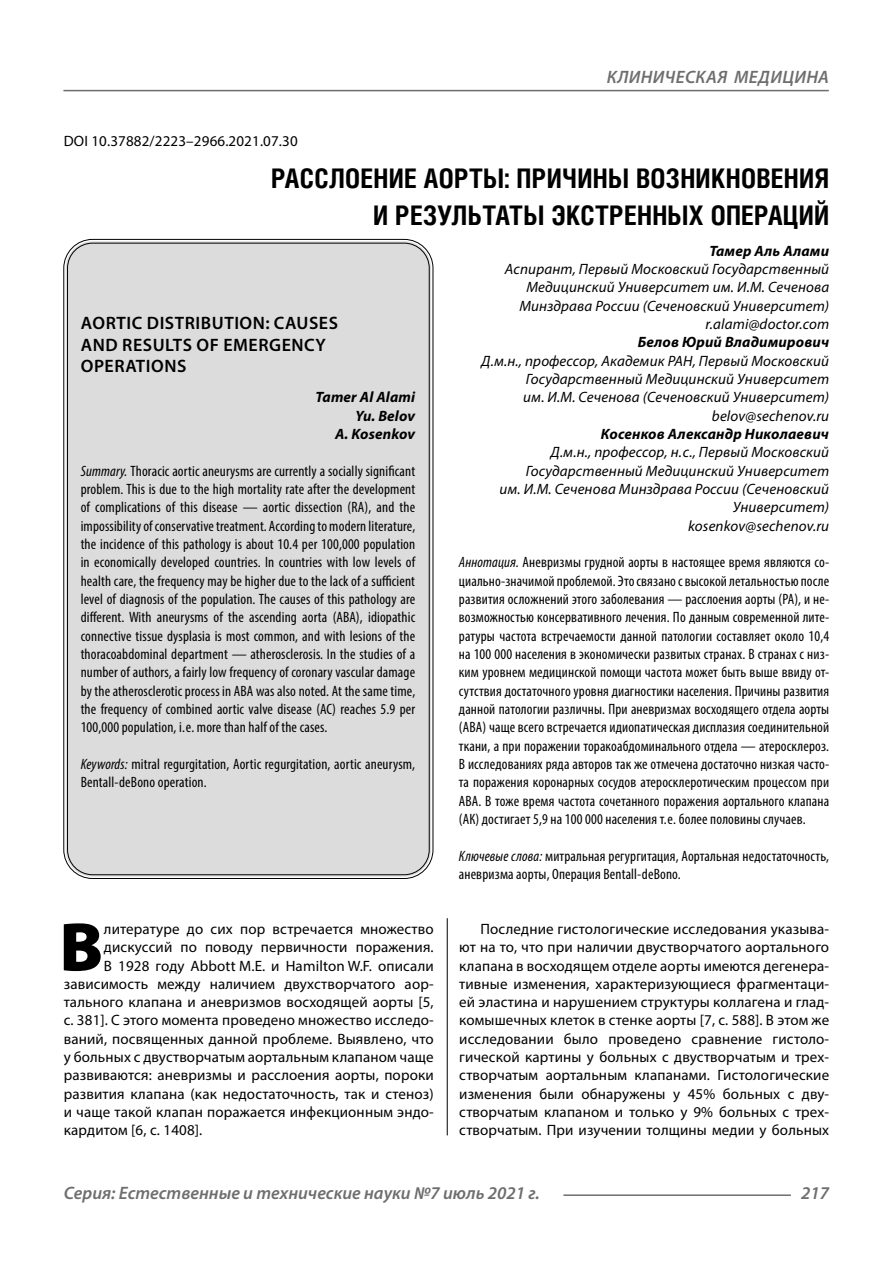
<style>
.page{position:relative;width:893px;height:1263px;background:#fff}
.page>*{position:absolute;margin:0;border:0;box-sizing:border-box;transform-origin:0 0}
.Bukvica{font:900 69.3px "Myriad Pro";color:#000}
.Header{font:700 27px/37.5px "Helios Cond C";letter-spacing:.01em;color:#000;text-align:right}
.t1{font:italic 600 18px "Myriad Pro";color:#6e6e6e}
.Header-eng{font:600 18px/21.6px "Myriad Pro";letter-spacing:.03em;color:#000}
.Annotation-rus{font:condensed 15px/18.3px "Myriad Pro";letter-spacing:.01em;color:#000;text-align:justify}
.Annotation-eng{font:condensed 15px/18.3px "Myriad Pro";letter-spacing:.01em;color:#000;text-align:justify}
.Normal{font:15px/18.3px "Myriad Pro";letter-spacing:.01em;color:#000;text-align:justify}
.Bukvica-2{font:15px "Myriad Pro";letter-spacing:.01em;color:#000}
.Author-doc{font:italic 15px/18.3px "Myriad Pro";letter-spacing:.01em;color:#000;text-align:right}
.Author{font:italic 700 15px "Myriad Pro";letter-spacing:.01em;color:#000}
.Author-email{font:italic 15px "Myriad Pro";letter-spacing:.01em;color:#000}
.DOI{font:15px "Myriad Pro";letter-spacing:.01em;color:#000}
.Author-eng{font:italic 700 15px "Myriad Pro";letter-spacing:.01em;color:#000}
.s1{font-style:italic}
</style>
<div class="page">
<hr style="left:447px;top:915px;width:1px;height:220px;background:#000">
<div style="left:43px;top:897px;width:786px;height:21px;background:#fff"></div>
<div style="left:66px;top:241px;width:365px;height:636px;background:#dcdcdc;border-radius:27px"></div>
<hr style="left:563px;top:1194px;width:228px;height:2px;background:#6e6e6e">
<hr style="left:63px;top:90px;width:766px;height:1px;background:#6e6e6e">
<p class="t1" style="left:607px;top:66px;width:23px">Клиническая</p>
<p class="t1" style="left:734px;top:66px;width:13px">меди</p>
<p class="t1" style="left:782px;top:66px;width:25px">цина</p>
<p class="DOI" style="left:64px;top:132px;width:235px">DOI 10.37882/2223–2966.2021.07.30</p>
<p class="Header" style="left:271px;top:159px;width:559px">РАССЛОЕНИЕ АОРТЫ: ПРИЧИНЫ ВОЗНИКНОВЕНИЯ<br>И РЕЗУЛЬТАТЫ ЭКСТРЕННЫХ ОПЕРАЦИЙ</p>
<p class="Author" style="left:709px;top:241px;width:121px">Тамеp Аль Алами</p>
<p class="Author-doc" style="left:505px;top:260px;width:326px">Аспирант, Первый Московский Государственный<br>Медицинский Университет им. И.М. Сеченова<br>Минздрава России (Сеченовский Университет)</p>
<p class="Author-email" style="left:706px;top:315px;width:125px">r.alami@doctor.com</p>
<p class="Author" style="left:638px;top:333px;width:193px">Белов Юрий Владимирович</p>
<p class="Author-doc" style="left:523px;top:351px;width:307px;text-align:justify;text-indent:-42px">Д.м.н., профессор, Академик РАН, Первый Московский Государственный Медицинский Университет им. И.М. Сеченова (Сеченовский Университет)</p>
<p class="Author-email" style="left:712px;top:406px;width:119px">belov@sechenov.ru</p>
<p class="Author" style="left:601px;top:424px;width:230px">Косенков Александр Николаевич</p>
<p class="Author-doc" style="left:499px;top:443px;width:331px">Д.м.н., профессор, н.с., Первый Московский Государственный Медицинский Университет<br>им. И.М. Сеченова Минздрава России (Сеченовский Университет)</p>
<p class="Author-email" style="left:688px;top:516px;width:143px">kosenkov@sechenov.ru</p>
<p class="Annotation-rus" style="left:459px;top:553px;width:372px"><span class="s1">Аннотация.</span> Аневризмы грудной аорты в настоящее время являются со&shy;циально-значимой проблемой. Это связано с высокой летальностью после развития осложнений этого заболевания — расслоения аорты (РА), и не&shy;возможностью консервативного лечения. По данным современной лите&shy;ратуры частота встречаемости данной патологии составляет около 10,4 на 100 000 населения в экономически развитых странах. В странах с низ&shy;ким уровнем медицинской помощи частота может быть выше ввиду от&shy;сутствия достаточного уровня диагностики населения. Причины развития данной патологии различны. При аневризмах восходящего отдела аорты (АВА) чаще всего встречается идиопатическая дисплазия соединительной ткани, а при поражении торакоабдоминального отдела — атеросклероз.<br>В исследованиях ряда авторов так же отмечена достаточно низкая часто&shy;та поражения коронарных сосудов атеросклеротическим процессом при АВА. В тоже время частота сочетанного поражения аортального клапана (АК) достигает 5,9 на 100 000 населения т.е. более половины случаев.</p>
<p class="Annotation-rus" style="left:459px;top:846px;width:372px"><span class="s1">Ключевые слова:</span> митральная регургитация, Аортальная недостаточность, аневризма аорты, Операция Bentall-deBono.</p>
<p class="Header-eng" style="left:81px;top:312px;width:259px">AORTIC DISTRIBUTION: CAUSES<br>AND RESULTS OF EMERGENCY<br>OPERATIONS</p>
<p class="Author-eng" style="left:316px;top:388px;width:101px">Tamer Al Alami</p>
<p class="Author-eng" style="left:355px;top:406px;width:61px">Yu. Belov</p>
<p class="Author-eng" style="left:335px;top:424px;width:81px">A. Kosenkov</p>
<p class="Annotation-eng" style="left:81px;top:461px;width:336px"><span class="s1">Summary.</span> Thoracic aortic aneurysms are currently a socially significant problem. This is due to the high mortality rate after the development of complications of this disease — aortic dissection (RA), and the impossibility of conservative treatment. According to modern literature, the incidence of this pathology is about 10.4 per 100,000 population in economically developed countries. In countries with low levels of health care, the frequency may be higher due to the lack of a sufficient level of diagnosis of the population. The causes of this pathology are different. With aneurysms of the ascending aorta (ABA), idiopathic connective tissue dysplasia is most common, and with lesions of the thoracoabdominal department — atherosclerosis. In the studies of a number of authors, a fairly low frequency of coronary vascular damage by the atherosclerotic process in ABA was also noted. At the same time, the frequency of combined aortic valve disease (AC) reaches 5.9 per 100,000 population, i.e. more than half of the cases.</p>
<p class="Annotation-eng" style="left:81px;top:755px;width:336px"><span class="s1">Keywords:</span> mitral regurgitation, Aortic regurgitation, aortic aneurysm,<br>Bentall-deBono operation.</p>
<p class="Bukvica" style="left:59px;top:901px;width:45px">В</p>
<p class="Bukvica-2" style="left:104px;top:919px;width:331px">литературе до сих пор встречается множество</p>
<p class="Bukvica-2" style="left:104px;top:938px;width:331px">дискуссий по поводу первичности поражения.</p>
<p class="Bukvica-2" style="left:104px;top:956px;width:331px">В 1928 году Abbott M.E. и Hamilton W.F. описали</p>
<p class="Bukvica-2" style="left:64px;top:974px;width:371px">зависимость между наличием двухстворчатого аор-</p>
<p class="Bukvica-2" style="left:64px;top:993px;width:371px">тального клапана и аневризмов восходящей аорты [5,</p>
<p class="Bukvica-2" style="left:64px;top:1011px;width:371px">с. 381]. С этого момента проведено множество исследо-</p>
<p class="Bukvica-2" style="left:64px;top:1029px;width:371px">ваний, посвященных данной проблеме. Выявлено, что</p>
<p class="Bukvica-2" style="left:64px;top:1048px;width:371px">у больных с двустворчатым аортальным клапаном чаще</p>
<p class="Bukvica-2" style="left:64px;top:1066px;width:371px">развиваются: аневризмы и расслоения аорты, пороки</p>
<p class="Bukvica-2" style="left:64px;top:1084px;width:371px">развития клапана (как недостаточность, так и стеноз)</p>
<p class="Bukvica-2" style="left:64px;top:1103px;width:371px">и чаще такой клапан поражается инфекционным эндо-</p>
<p class="Bukvica-2" style="left:64px;top:1121px;width:140px">кардитом [6, с. 1408].</p>
<p class="Normal" style="left:459px;top:919px;width:371px;text-indent:21px">Последние гистологические исследования указыва&shy;ют на то, что при наличии двустворчатого аортального клапана в восходящем отделе аорты имеются дегенера&shy;тивные изменения, характеризующиеся фрагментаци&shy;ей эластина и нарушением структуры коллагена и глад&shy;комышечных клеток в стенке аорты [7, с. 588]. В этом же исследовании было проведено сравнение гистоло&shy;гической картины у больных с двустворчатым и трех&shy;створчатым аортальным клапанами. Гистологические изменения были обнаружены у 45% больных с дву&shy;створчатым клапаном и только у 9% больных с трех&shy;створчатым. При изучении толщины медии у больных</p>
<p class="t1" style="left:64px;top:1182px;width:478px">Серия: Естественные и технические науки №7 июль 2021 г.</p>
<p class="t1" style="left:801px;top:1182px;width:30px">217</p>
</div>
